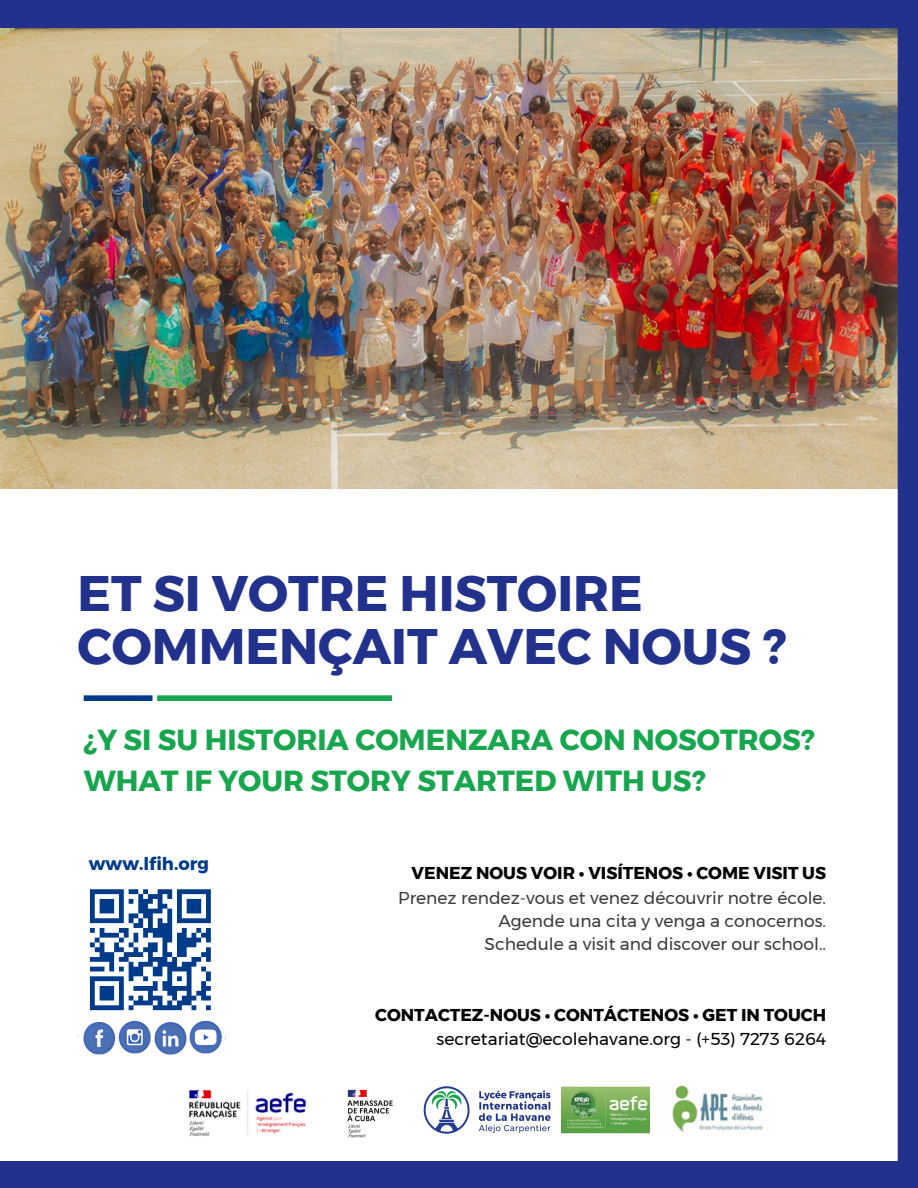
<style>
.page{position:relative;width:918px;height:1188px;background:#fff}
.page>*{position:absolute;margin:0;border:0;box-sizing:border-box;transform-origin:0 0}
.t1{font:700 49.8px/52.8px "Gontserrat";color:#22328c}
.t2{font:700 28.95px/40.5px "Gontserrat";color:#17a64d}
.t3{font:700 17.85px "Gontserrat";color:#003b8a}
.t4{font:17.1px "Gontserrat";color:#3f393a}
.t5{font:700 17.1px "Gontserrat";color:#000}
.t6{font:17.1px "Gontserrat";color:#000}
</style>
<div class="page">
<img style="left:0;top:28px;width:898px;height:460px">
<div style="left:0;top:0;width:918px;height:28px;background:#22328c"></div>
<div style="left:157px;top:695px;width:235px;height:6px;background:#17a64d"></div>
<div style="left:84px;top:695px;width:68px;height:6px;background:#003b8a"></div>
<svg style="left:90px;top:889px;width:121px;height:121px"></svg>
<img style="left:77px;top:1020px;width:149px;height:35px">
<div style="left:0;top:1161px;width:918px;height:27px;background:#22328c"></div>
<img style="left:347px;top:1089px;width:46px;height:49px">
<img style="left:672px;top:1085px;width:91px;height:47px">
<img style="left:189px;top:1090px;width:117px;height:46px">
<div style="left:898px;top:0;width:20px;height:1188px;background:#22328c"></div>
<img style="left:423px;top:1087px;width:128px;height:46px">
<img style="left:562px;top:1086px;width:87px;height:48px">
<p class="t1" style="left:77px;top:567px;width:710px">ET SI VOTRE HISTOIRE<br>COMMENÇAIT AVEC NOUS ?</p>
<h1 class="t2" style="left:84px;top:720px;width:732px">¿Y SI SU HISTORIA COMENZARA CON NOSOTROS?<br>WHAT IF YOUR STORY STARTED WITH US?</h1>
<h3 class="t3" style="left:89px;top:853px;width:122px">www.lfih.org</h3>
<p class="t5" style="left:412px;top:862px;width:416px">VENEZ NOUS VOIR • VISÍTENOS • COME VISIT US</p>
<p class="t4" style="left:398px;top:887px;width:429px">Prenez rendez-vous et venez découvrir notre école.</p>
<h2 class="t4" style="left:498px;top:910px;width:329px">Agende una cita y venga a conocernos.</h2>
<h4 class="t4" style="left:485px;top:934px;width:343px">Schedule a visit and discover our school..</h4>
<p class="t5" style="left:375px;top:1004px;width:452px">CONTACTEZ-NOUS • CONTÁCTENOS • GET IN TOUCH</p>
<p class="t6" style="left:437px;top:1029px;width:391px">secretariat@ecolehavane.org - (+53) 7273 6264</p>
</div>
